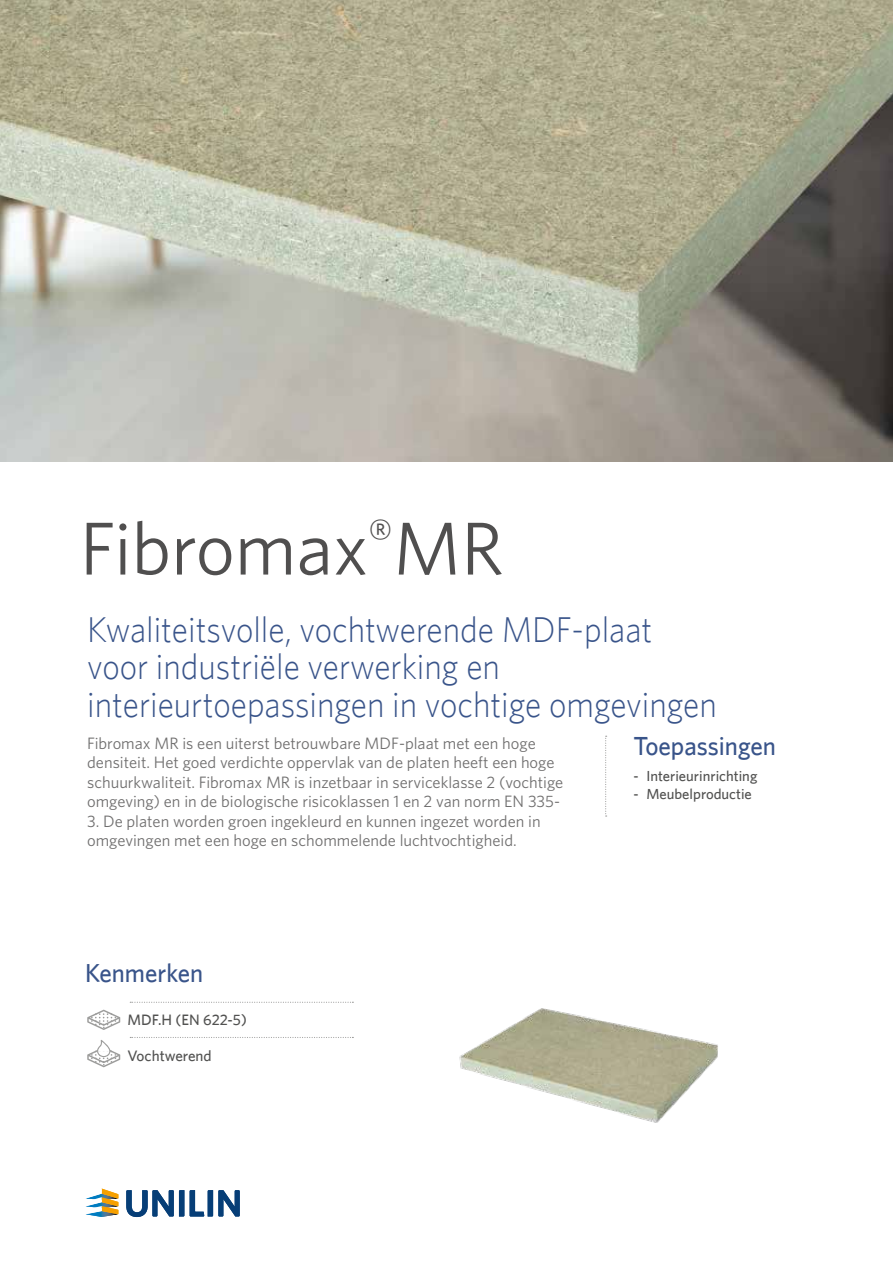
<style>
.page{position:relative;width:893px;height:1263px;background:#fff}
.page>*{position:absolute;margin:0;border:0;box-sizing:border-box;transform-origin:0 0}
.t1{font:75px "Whitney";color:#504f4f}
.t2{font:300 36px/37.5px "Whitney";color:#39548a;scale:.93 1}
.t3{font:500 26.25px "Whitney";color:#39548a;scale:.95 1}
.t4{font:500 26.1px "Whitney";color:#39548a;scale:.95 1}
.t5{font:16.5px/19.5px "Whitney";color:#706f6f}
.t6{font:500 15.15px "Whitney";color:#525251}
.t7{font:500 14.55px "Whitney";color:#525251}
</style>
<div class="page">
<img style="left:0;top:0;width:893px;height:461px">
<svg style="left:605px;top:736px;width:2px;height:80px"></svg>
<svg style="left:126px;top:1190px;width:58px;height:27px"></svg>
<svg style="left:190px;top:1190px;width:50px;height:26px"></svg>
<svg style="left:86px;top:1188px;width:32px;height:29px"></svg>
<img style="left:459px;top:1008px;width:259px;height:115px">
<svg style="left:130px;top:1002px;width:223px;height:1px"></svg>
<svg style="left:130px;top:1037px;width:223px;height:1px"></svg>
<svg style="left:87px;top:1010px;width:33px;height:20px"></svg>
<svg style="left:87px;top:1040px;width:33px;height:27px"></svg>
<h1 class="t1" style="left:80px;top:504px;width:425px">Fibromax<sup>®</sup>MR</h1>
<h2 class="t2" style="left:87px;top:610px;width:678px">Kwaliteitsvolle, vochtwerende MDF-plaat voor industriële verwerking en interieurtoepassingen in vochtige omgevingen</h2>
<p class="t5" style="left:87px;top:733px;width:478px">Fibromax MR is een uiterst betrouwbare MDF-plaat met een hoge densiteit. Het goed verdichte oppervlak van de platen heeft een hoge schuurkwaliteit. Fibromax MR is inzetbaar in serviceklasse 2 (vochtige omgeving) en in de biologische risicoklassen 1 en 2 van norm EN 335-</p>
<p class="t5" style="left:87px;top:811px;width:455px">3. De platen worden groen ingekleurd en kunnen ingezet worden in omgevingen met een hoge en schommelende luchtvochtigheid.</p>
<h3 class="t3" style="left:634px;top:730px;width:151px">Toepassingen</h3>
<p class="t7" style="left:634px;top:767px;width:125px">- Interieurinrichting</p>
<p class="t7" style="left:634px;top:785px;width:120px">- Meubelproductie</p>
<h3 class="t4" style="left:85px;top:957px;width:126px">Kenmerken</h3>
<p class="t6" style="left:128px;top:1011px;width:121px">MDF.H (EN 622-5)</p>
<p class="t6" style="left:128px;top:1046px;width:86px">Vochtwerend</p>
</div>
